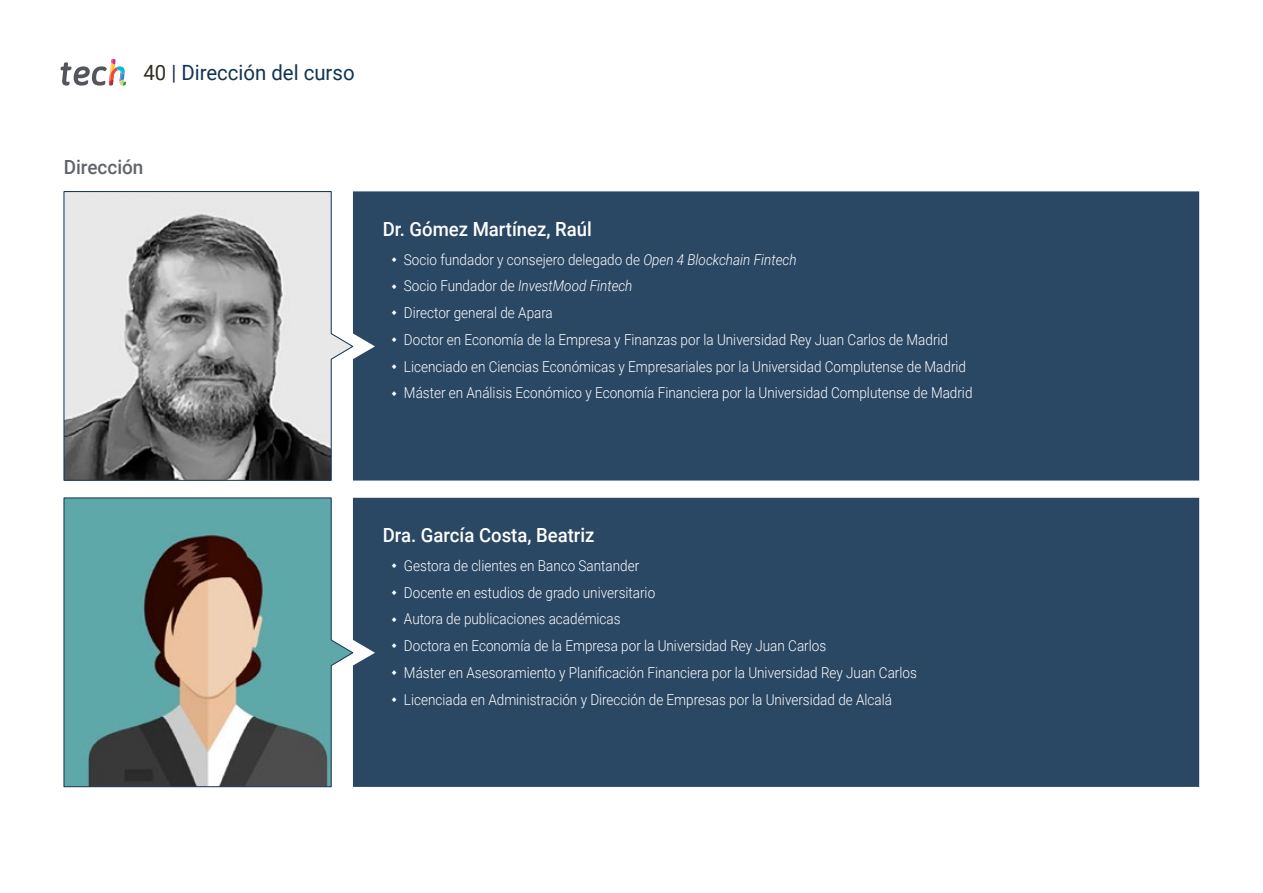
<style>
.page{position:relative;width:1263px;height:893px;background:#fff}
.page>*{position:absolute;margin:0;border:0;box-sizing:border-box;transform-origin:0 0}
.t1{font:21px "Roboto";color:#123352}
.t2{font:500 19.5px "Roboto";color:#fff;scale:.95 1}
.t3{font:500 19.5px "Roboto";color:#61646a}
.t4{font:300 15px/26.7px "Roboto";color:#fff;scale:.9 1}
.s1{color:#312e20}
.s2{font-style:italic}
</style>
<div class="page">
<div style="left:353px;top:191px;width:846px;height:290px;background:#2a4763"></div>
<div style="left:353px;top:498px;width:846px;height:289px;background:#2a4763"></div>
<svg style="left:64px;top:191px;width:289px;height:290px;background:#a7a7a7"></svg>
<svg style="left:64px;top:498px;width:289px;height:289px;background:#769793"></svg>
<svg style="left:61px;top:59px;width:65px;height:27px"></svg>
<svg style="left:392px;top:257px;width:5px;height:5px"></svg>
<svg style="left:392px;top:284px;width:5px;height:5px"></svg>
<svg style="left:392px;top:310px;width:5px;height:5px"></svg>
<svg style="left:392px;top:337px;width:5px;height:5px"></svg>
<svg style="left:392px;top:364px;width:5px;height:5px"></svg>
<svg style="left:392px;top:391px;width:5px;height:5px"></svg>
<svg style="left:392px;top:563px;width:5px;height:5px"></svg>
<svg style="left:392px;top:590px;width:5px;height:5px"></svg>
<svg style="left:392px;top:617px;width:5px;height:5px"></svg>
<svg style="left:392px;top:643px;width:5px;height:5px"></svg>
<svg style="left:392px;top:670px;width:5px;height:5px"></svg>
<svg style="left:392px;top:697px;width:5px;height:5px"></svg>
<h1 class="t1" style="left:144px;top:57px;width:213px"><span class="s1">40</span> | Dirección del curso</h1>
<h2 class="t3" style="left:64px;top:154px;width:81px">Dirección</h2>
<h2 class="t2" style="left:383px;top:215px;width:222px">Dr. Gómez Martínez, Raúl</h2>
<p class="t4" style="left:404px;top:245px;width:633px">Socio fundador y consejero delegado de <span class="s2">Open 4 Blockchain Fintech<br></span>Socio Fundador de <span class="s2">InvestMood Fintech<br></span>Director general de Apara<br>Doctor en Economía de la Empresa y Finanzas por la Universidad Rey Juan Carlos de Madrid Licenciado en Ciencias Económicas y Empresariales por la Universidad Complutense de Madrid Máster en Análisis Económico y Economía Financiera por la Universidad Complutense de Madrid</p>
<h2 class="t2" style="left:383px;top:522px;width:224px">Dra. García Costa, Beatriz</h2>
<p class="t4" style="left:404px;top:552px;width:571px">Gestora de clientes en Banco Santander<br>Docente en estudios de grado universitario<br>Autora de publicaciones académicas<br>Doctora en Economía de la Empresa por la Universidad Rey Juan Carlos<br>Máster en Asesoramiento y Planificación Financiera por la Universidad Rey Juan Carlos Licenciada en Administración y Dirección de Empresas por la Universidad de Alcalá</p>
</div>
